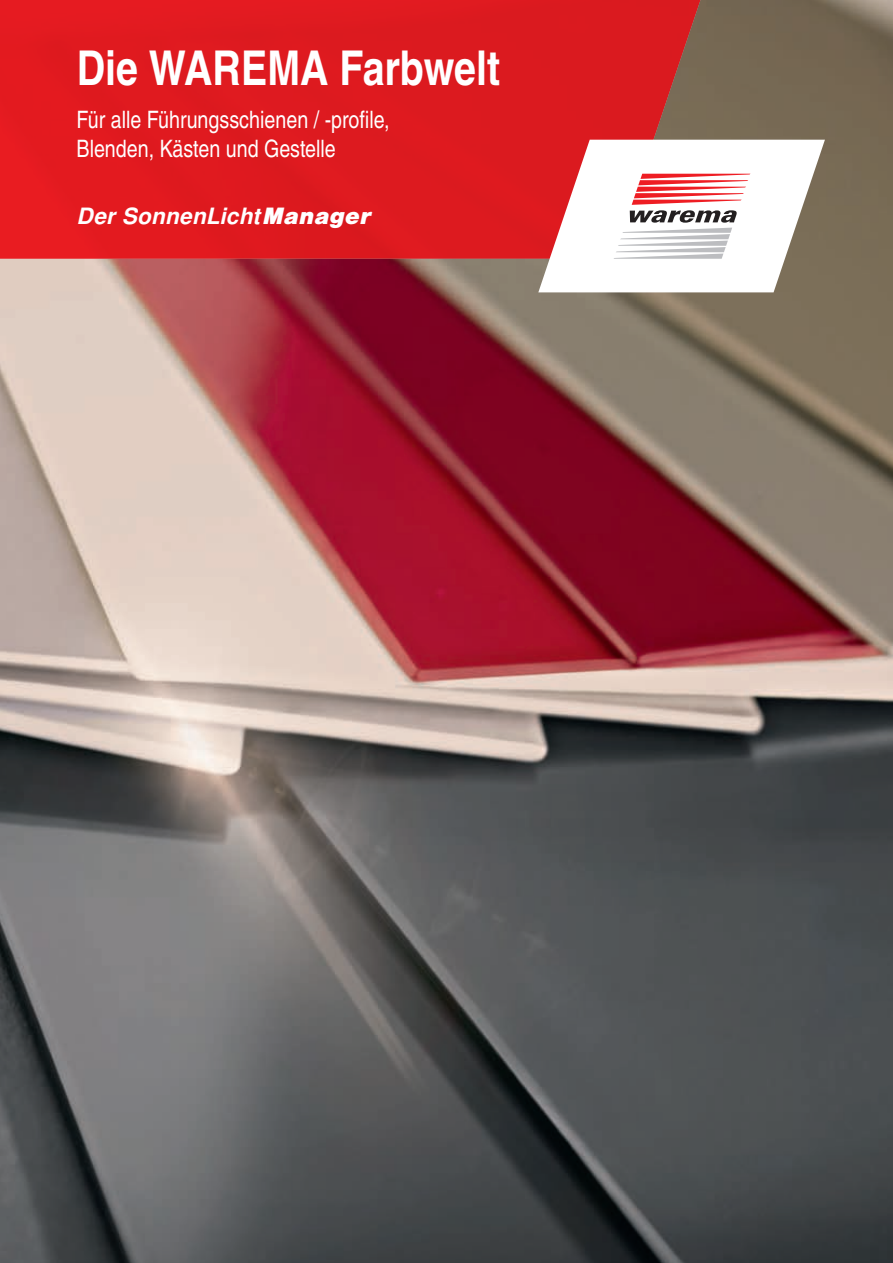
<style>
.page{position:relative;width:893px;height:1263px;background:#fff}
.page>*{position:absolute;margin:0;border:0;box-sizing:border-box;transform-origin:0 0}
.t1{font:700 48px "Warema Nimbus Cnd";color:#fff}
.t2{font:24px/28.8px "Warema Nimbus Cnd";color:#fff}
.t3{font:italic 700 22.5px "Warema Nimbus";letter-spacing:.01em;color:#fff}
.s1{font-weight:900}
</style>
<div class="page">
<img style="left:0;top:0;width:893px;height:1263px">
<svg style="left:0;top:0;width:705px;height:259px;background:#dc1c20"></svg>
<svg style="left:538px;top:140px;width:287px;height:152px"></svg>
<h1 class="t1" style="left:77px;top:39px;width:425px">Die WAREMA Farbwelt</h1>
<p class="t2" style="left:77px;top:106px;width:315px">Für alle Führungsschienen / -profile,<br>Blenden, Kästen und Gestelle</p>
<p class="t3" style="left:77px;top:203px;width:296px">Der SonnenLicht<span class="s1">Manager</span></p>
</div>
